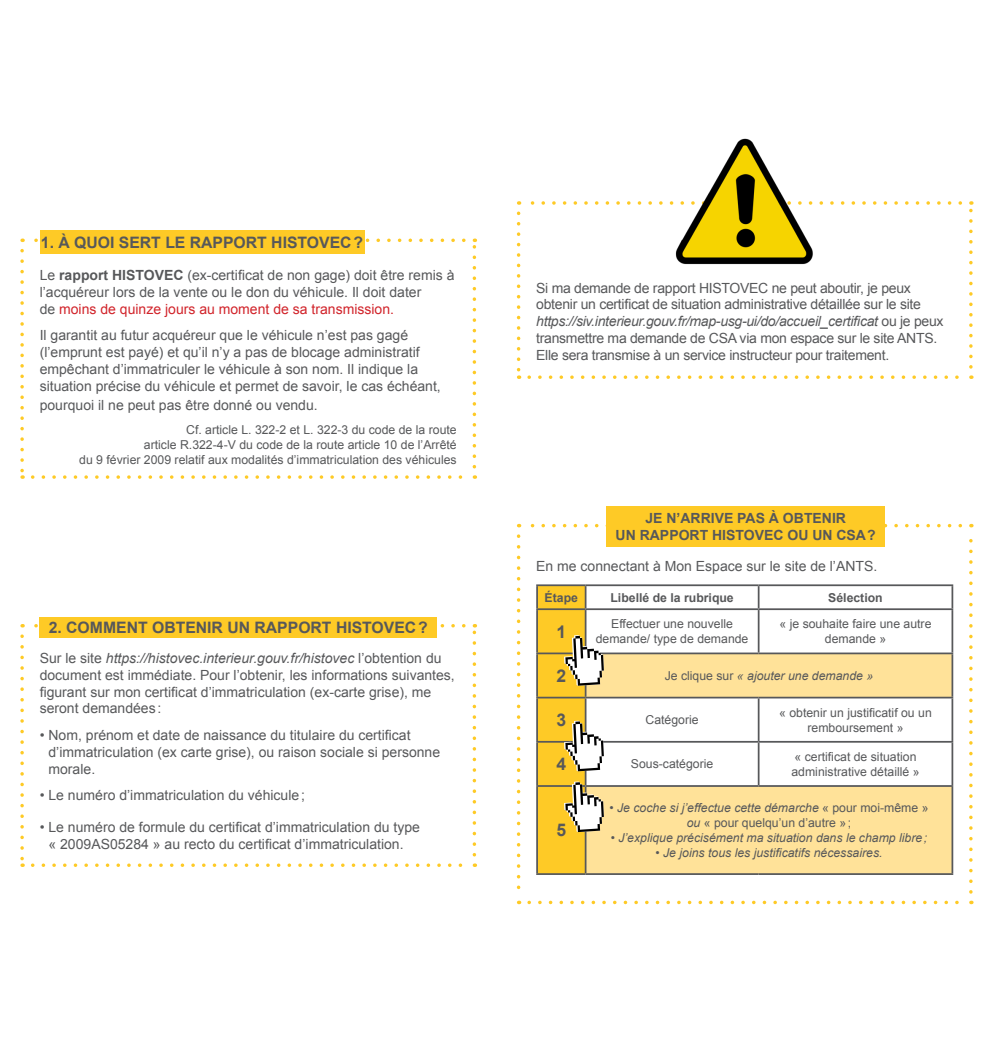
<style>
.page{position:relative;width:993px;height:1042px;background:#fff}
.page>*{position:absolute;margin:0;border:0;box-sizing:border-box;transform-origin:0 0}
.t1{font:700 17.5px "Arial";color:#57585a}
.t2{font:700 15.75px "Arial";color:#57585a}
.t3{font:14px/16.8px "Arial";color:#57585a}
.t4{font:14px/16.8px "Arial";letter-spacing:-.02em;color:#57585a}
.t5{font:700 14px/16.8px "Arial";color:#57585a;text-align:center}
.t6{font:12.25px/14.7px "Arial";color:#57585a;text-align:center}
.t7{font:italic 12.25px "Arial";color:#57585a}
.t8{font:700 12.25px "Arial";color:#57585a}
.s1{font-weight:700}
.s2{color:#d1232a}
.s3{font-style:italic}
.s4{font-style:normal}
</style>
<div class="page">
<svg style="left:20px;top:251px;width:4px;height:228px"></svg>
<svg style="left:33px;top:475px;width:442px;height:4px"></svg>
<svg style="left:472px;top:238px;width:4px;height:229px"></svg>
<svg style="left:22px;top:238px;width:441px;height:4px"></svg>
<div style="left:40px;top:231px;width:324px;height:23px;background:#feca26"></div>
<svg style="left:20px;top:636px;width:4px;height:231px"></svg>
<svg style="left:33px;top:863px;width:442px;height:4px"></svg>
<svg style="left:472px;top:624px;width:4px;height:231px"></svg>
<svg style="left:22px;top:624px;width:441px;height:3px"></svg>
<div style="left:40px;top:617px;width:397px;height:20px;background:#feca26"></div>
<svg style="left:516px;top:213px;width:4px;height:166px"></svg>
<svg style="left:529px;top:375px;width:442px;height:4px"></svg>
<svg style="left:969px;top:201px;width:3px;height:166px"></svg>
<svg style="left:518px;top:201px;width:442px;height:4px"></svg>
<img style="left:675px;top:138px;width:138px;height:127px">
<svg style="left:516px;top:536px;width:4px;height:368px"></svg>
<svg style="left:529px;top:900px;width:442px;height:4px"></svg>
<svg style="left:969px;top:524px;width:3px;height:368px"></svg>
<svg style="left:518px;top:524px;width:442px;height:3px"></svg>
<div style="left:606px;top:506px;width:278px;height:41px;background:#feca26"></div>
<svg style="left:603px;top:586px;width:348px;height:66px"></svg>
<svg style="left:603px;top:654px;width:348px;height:219px;fill:#ffe299"></svg>
<hr style="left:536px;top:584px;width:49px;height:2px;background:#57585a">
<hr style="left:585px;top:584px;width:173px;height:2px;background:#57585a">
<hr style="left:758px;top:584px;width:194px;height:2px;background:#57585a">
<hr style="left:757px;top:586px;width:2px;height:22px;background:#57585a">
<svg style="left:951px;top:586px;width:1px;height:22px"></svg>
<hr style="left:585px;top:608px;width:173px;height:2px;background:#57585a">
<hr style="left:758px;top:608px;width:194px;height:2px;background:#57585a">
<hr style="left:757px;top:610px;width:2px;height:42px;background:#57585a">
<hr style="left:951px;top:610px;width:1px;height:42px;background:#57585a">
<hr style="left:585px;top:652px;width:173px;height:2px;background:#57585a">
<hr style="left:758px;top:652px;width:194px;height:2px;background:#57585a">
<hr style="left:951px;top:654px;width:1px;height:43px;background:#57585a">
<hr style="left:585px;top:697px;width:173px;height:1px;background:#57585a">
<hr style="left:758px;top:697px;width:194px;height:1px;background:#57585a">
<hr style="left:757px;top:698px;width:2px;height:43px;background:#57585a">
<hr style="left:951px;top:698px;width:1px;height:43px;background:#57585a">
<hr style="left:585px;top:741px;width:173px;height:1px;background:#57585a">
<hr style="left:758px;top:741px;width:194px;height:1px;background:#57585a">
<hr style="left:757px;top:742px;width:2px;height:43px;background:#57585a">
<hr style="left:951px;top:742px;width:1px;height:43px;background:#57585a">
<hr style="left:536px;top:873px;width:49px;height:2px;background:#57585a">
<hr style="left:585px;top:785px;width:173px;height:2px;background:#57585a">
<hr style="left:758px;top:785px;width:194px;height:2px;background:#57585a">
<hr style="left:951px;top:787px;width:1px;height:86px;background:#57585a">
<hr style="left:585px;top:873px;width:173px;height:2px;background:#57585a">
<hr style="left:758px;top:873px;width:194px;height:2px;background:#57585a">
<svg style="left:536px;top:585px;width:67px;height:289px"></svg>
<h2 class="t2" style="left:41px;top:232px;width:323px">1. À QUOI SERT LE RAPPORT HISTOVEC ?</h2>
<p class="t3" style="left:40px;top:267px;width:416px">Le <span class="s1">rapport HISTOVEC</span> (ex-certificat de non gage) doit être remis à l’acquéreur lors de la vente ou le don du véhicule. Il doit dater<br>de <span class="s2">moins de quinze jours au moment de sa transmission.</span></p>
<p class="t3" style="left:40px;top:327px;width:402px">Il garantit au futur acquéreur que le véhicule n’est pas gagé (l’emprunt est payé) et qu’il n’y a pas de blocage administratif empêchant d’immatriculer le véhicule à son nom. Il indique la situation précise du véhicule et permet de savoir, le cas échéant,</p>
<p class="t3" style="left:40px;top:396px;width:279px">pourquoi il ne peut pas être donné ou vendu.</p>
<p class="t6" style="left:79px;top:423px;width:379px;text-align:right">Cf. article L. 322-2 et L. 322-3 du code de la route<br>article R.322-4-V du code de la route article 10 de l’Arrêté<br>du 9 février 2009 relatif aux modalités d’immatriculation des véhicules</p>
<h2 class="t2" style="left:49px;top:617px;width:380px">2. COMMENT OBTENIR UN RAPPORT HISTOVEC ?</h2>
<p class="t3" style="left:40px;top:650px;width:416px">Sur le site <span class="s3">https://histovec.interieur.gouv.fr/histovec</span> l’obtention du document est immédiate. Pour l’obtenir, les informations suivantes, figurant sur mon certificat d’immatriculation (ex-carte grise), me seront demandées :</p>
<p class="t3" style="left:48px;top:727px;width:393px;text-indent:-9px">• Nom, prénom et date de naissance du titulaire du certificat d’immatriculation (ex carte grise), ou raison sociale si personne morale.</p>
<p class="t3" style="left:40px;top:787px;width:267px">• Le numéro d’immatriculation du véhicule ;</p>
<p class="t3" style="left:40px;top:819px;width:381px;text-align:center">• Le numéro de formule du certificat d’immatriculation du type « 2009AS05284 » au recto du certificat d’immatriculation.</p>
<p class="t4" style="left:536px;top:279px;width:409px">Si ma demande de rapport HISTOVEC ne peut aboutir, je peux obtenir un certificat de situation administrative détaillée sur le site <span class="s3">https://siv.interieur.gouv.fr/map-usg-ui/do/accueil_certificat</span> ou je peux transmettre ma demande de CSA via mon espace sur le site ANTS.<br>Elle sera transmise à un service instructeur pour traitement.</p>
<h3 class="t5" style="left:615px;top:510px;width:261px">JE N’ARRIVE PAS À OBTENIR<br>UN RAPPORT HISTOVEC OU UN CSA ?</h3>
<p class="t3" style="left:536px;top:558px;width:342px">En me connectant à Mon Espace sur le site de l’ANTS.</p>
<p class="t8" style="left:544px;top:589px;width:35px">Étape</p>
<p class="t8" style="left:610px;top:589px;width:125px">Libellé de la rubrique</p>
<p class="t8" style="left:828px;top:589px;width:56px">Sélection</p>
<p class="t1" style="left:556px;top:620px;width:11px">1</p>
<p class="t6" style="left:595px;top:617px;width:154px">Effectuer une nouvelle demande/ type de demande</p>
<p class="t6" style="left:779px;top:617px;width:153px">« je souhaite faire une autre demande »</p>
<p class="t1" style="left:556px;top:664px;width:11px">2</p>
<p class="t7" style="left:664px;top:668px;width:210px"><span class="s4">Je clique sur</span> « ajouter une demande »</p>
<p class="t1" style="left:556px;top:708px;width:11px">3</p>
<p class="t6" style="left:645px;top:712px;width:55px">Catégorie</p>
<p class="t6" style="left:779px;top:705px;width:154px">« obtenir un justificatif ou un remboursement »</p>
<p class="t1" style="left:556px;top:752px;width:11px">4</p>
<p class="t6" style="left:630px;top:757px;width:84px">Sous-catégorie</p>
<p class="t6" style="left:791px;top:749px;width:129px;text-align:left">« certificat de situation administrative détaillé »</p>
<p class="t1" style="left:556px;top:819px;width:11px">5</p>
<p class="t6" style="left:609px;top:801px;width:320px"><span class="s3">• Je coche si j’effectue cette démarche</span> « pour moi-même » <span class="s3">ou</span> « pour quelqu’un d’autre » ;</p>
<p class="t7" style="left:610px;top:829px;width:318px">• J’explique précisément ma situation dans le champ libre ;</p>
<p class="t7" style="left:655px;top:844px;width:228px">• Je joins tous les justificatifs nécessaires.</p>
</div>
